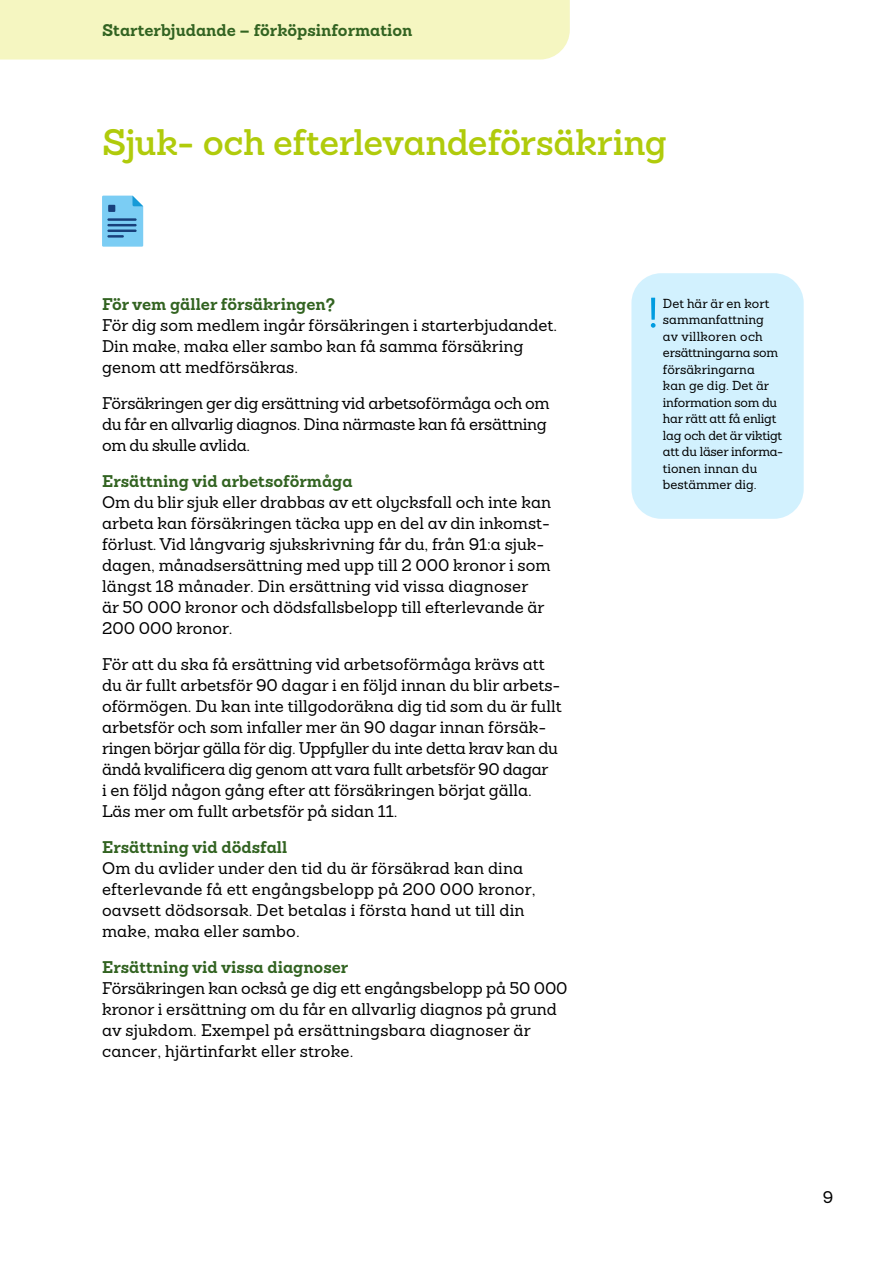
<style>
.page{position:relative;width:893px;height:1263px;background:#fff}
.page>*{position:absolute;margin:0;border:0;box-sizing:border-box;transform-origin:0 0}
.Rubrik_24_26{font:600 36px "Sanchez Folksam";letter-spacing:-.015em;color:#b0cb0b}
.Brödtext_11_14{font:500 16.5px/21px "Sanchez Folksam";color:#000}
.Brödtext_nytt_stycke_2_11_14{font:500 16.5px/21px "Sanchez Folksam";color:#000}
.Brödtext_nytt_stycke_2_11_14-2{font:500 16.5px/21px "Sanchez Folksam";letter-spacing:-.02em;color:#000}
.Rubrik_11_14{font:700 16.5px "Sanchez Folksam";color:#326321}
.Huvud_-_låsupp_färg_1{font:700 16.5px "Sanchez Folksam";color:#326321}
.t1{font:500 12.75px/16.5px "Sanchez Folksam";color:#000}
</style>
<div class="page">
<div style="left:0;top:0;width:570px;height:60px;background:#f5f6c1"></div>
<div style="left:631px;top:273px;width:173px;height:246px;background:#d2f1fe;border-radius:30px"></div>
<svg style="left:651px;top:298px;width:5px;height:30px"></svg>
<svg style="left:102px;top:196px;width:41px;height:51px;background:#7acaf1"></svg>
<hr style="left:107px;top:218px;width:30px;height:3px;background:#18407b">
<hr style="left:107px;top:224px;width:30px;height:2px;background:#18407b">
<hr style="left:107px;top:230px;width:30px;height:2px;background:#18407b">
<hr style="left:107px;top:235px;width:17px;height:3px;background:#18407b">
<div style="left:108px;top:205px;width:7px;height:7px;background:#18407b"></div>
<p class="Huvud_-_låsupp_färg_1" style="left:102px;top:19px;width:312px">Starterbjudande – förköpsinformation</p>
<p class="Rubrik_24_26" style="left:102px;top:118px;width:566px">Sjuk- och efterlevandeförsäkring</p>
<p class="Rubrik_11_14" style="left:102px;top:293px;width:235px">För vem gäller försäkringen?</p>
<p class="Brödtext_11_14" style="left:102px;top:314px;width:457px">För dig som medlem ingår försäkringen i starterbjudandet.<br>Din make, maka eller sambo kan få samma försäkring genom att medförsäkras.</p>
<p class="Brödtext_nytt_stycke_2_11_14-2" style="left:102px;top:392px;width:449px">Försäkringen ger dig ersättning vid arbetsoförmåga och om du får en allvarlig diagnos. Dina närmaste kan få ersättning om du skulle avlida.</p>
<p class="Rubrik_11_14" style="left:102px;top:470px;width:252px">Ersättning vid arbetsoförmåga</p>
<p class="Brödtext_11_14" style="left:102px;top:491px;width:450px">Om du blir sjuk eller drabbas av ett olycksfall och inte kan arbeta kan försäkringen täcka upp en del av din inkomst&shy;förlust. Vid långvarig sjukskrivning får du, från 91:a sjuk&shy;dagen, månadsersättning med upp till 2 000 kronor i som längst 18 månader. Din ersättning vid vissa diagnoser<br>är 50 000 kronor och dödsfallsbelopp till efterlevande är 200 000 kronor.</p>
<p class="Brödtext_nytt_stycke_2_11_14" style="left:102px;top:653px;width:461px">För att du ska få ersättning vid arbetsoförmåga krävs att du är fullt arbetsför 90 dagar i en följd innan du blir arbets&shy;oförmögen. Du kan inte tillgodoräkna dig tid som du är fullt arbetsför och som infaller mer än 90 dagar innan försäk&shy;ringen börjar gälla för dig. Uppfyller du inte detta krav kan du ändå kvalificera dig genom att vara fullt arbetsför 90 dagar<br>i en följd någon gång efter att försäkringen börjat gälla.<br>Läs mer om fullt arbetsför på sidan 11.</p>
<p class="Rubrik_11_14" style="left:102px;top:835px;width:187px">Ersättning vid dödsfall</p>
<p class="Brödtext_11_14" style="left:102px;top:857px;width:435px">Om du avlider under den tid du är försäkrad kan dina efterlevande få ett engångsbelopp på 200 000 kronor, oavsett dödsorsak. Det betalas i första hand ut till din make, maka eller sambo.</p>
<p class="Rubrik_11_14" style="left:102px;top:955px;width:248px">Ersättning vid vissa diagnoser</p>
<p class="Brödtext_11_14" style="left:102px;top:977px;width:467px">Försäkringen kan också ge dig ett engångsbelopp på 50 000 kronor i ersättning om du får en allvarlig diagnos på grund av sjukdom. Exempel på ersättningsbara diagnoser är cancer, hjärtinfarkt eller stroke.</p>
<p class="t1" style="left:663px;top:295px;width:122px">Det här är en kort sammanfattning<br>av villkoren och ersättningarna som försäkringarna<br>kan ge dig. Det är information som du har rätt att få enligt lag och det är viktigt att du läser informa&shy;tionen innan du bestämmer dig.</p>
<p class="Brödtext_nytt_stycke_2_11_14" style="left:823px;top:1187px;width:12px">9</p>
</div>
